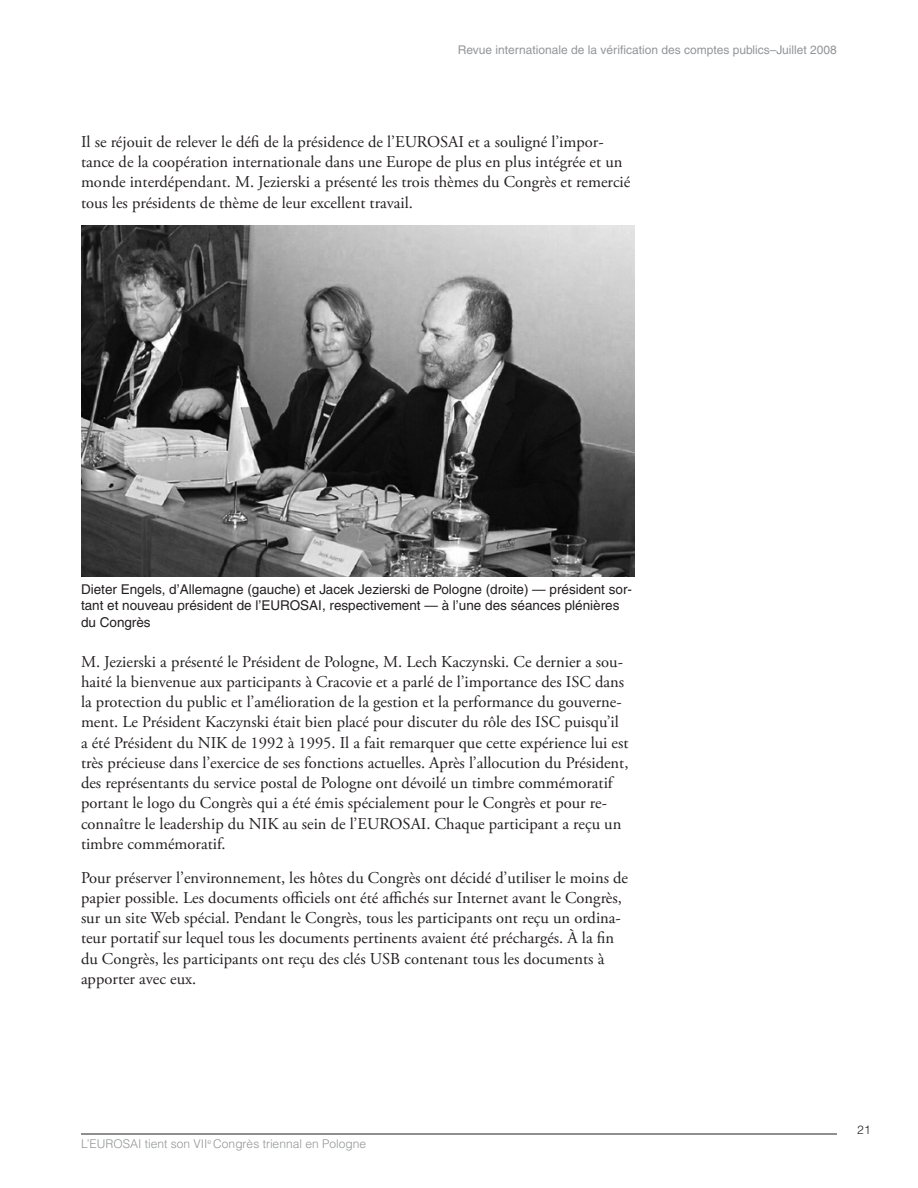
<style>
.page{position:relative;width:918px;height:1188px;background:#fff}
.page>*{position:absolute;margin:0;border:0;box-sizing:border-box;transform-origin:0 0}
.t1{font:16.5px/20.2px "Adobe Garamond Pro";color:#231f20}
.t2{font:13.5px/16.5px "Helvetica";color:#231f20}
.t3{font:12px "Helvetica";color:#939598}
.t4{font:300 12px "Helvetica";color:#939598}
.t5{font:300 12px "Helvetica";color:#231f20}
</style>
<div class="page">
<hr style="left:81px;top:1134px;width:756px;height:1px;background:#231f20">
<img style="left:81px;top:225px;width:553px;height:351px">
<p class="t3" style="left:458px;top:43px;width:381px">Revue internationale de la vérification des comptes publics–Juillet 2008</p>
<p class="t1" style="left:81px;top:132px;width:551px">Il se réjouit de relever le défi de la présidence de l’EUROSAI et a souligné l’impor&shy;tance de la coopération internationale dans une Europe de plus en plus intégrée et un monde interdépendant. M. Jezierski a présenté les trois thèmes du Congrès et remercié tous les présidents de thème de leur excellent travail.</p>
<p class="t2" style="left:81px;top:581px;width:553px">Dieter Engels, d’Allemagne (gauche) et Jacek Jezierski de Pologne (droite) — président sor&shy;tant et nouveau président de l’EUROSAI, respectivement — à l’une des séances plénières du Congrès</p>
<p class="t1" style="left:81px;top:652px;width:549px">M. Jezierski a présenté le Président de Pologne, M. Lech Kaczynski. Ce dernier a sou&shy;haité la bienvenue aux participants à Cracovie et a parlé de l’importance des ISC dans la protection du public et l’amélioration de la gestion et la performance du gouverne&shy;ment. Le Président Kaczynski était bien placé pour discuter du rôle des ISC puisqu’il a été Président du NIK de 1992 à 1995. Il a fait remarquer que cette expérience lui est très précieuse dans l’exercice de ses fonctions actuelles. Après l’allocution du Président, des représentants du service postal de Pologne ont dévoilé un timbre commémoratif portant le logo du Congrès qui a été émis spécialement pour le Congrès et pour re&shy;connaître le leadership du NIK au sein de l’EUROSAI. Chaque participant a reçu un timbre commémoratif.</p>
<p class="t1" style="left:81px;top:868px;width:549px">Pour préserver l’environnement, les hôtes du Congrès ont décidé d’utiliser le moins de papier possible. Les documents officiels ont été affichés sur Internet avant le Congrès, sur un site Web spécial. Pendant le Congrès, tous les participants ont reçu un ordina&shy;teur portatif sur lequel tous les documents pertinents avaient été préchargés. À la fin du Congrès, les participants ont reçu des clés USB contenant tous les documents à apporter avec eux.</p>
<p class="t4" style="left:81px;top:1137px;width:287px">L’EUROSAI tient son VII<sup>e</sup> Congrès triennal en Pologne</p>
<p class="t5" style="left:857px;top:1122px;width:15px">21</p>
</div>
